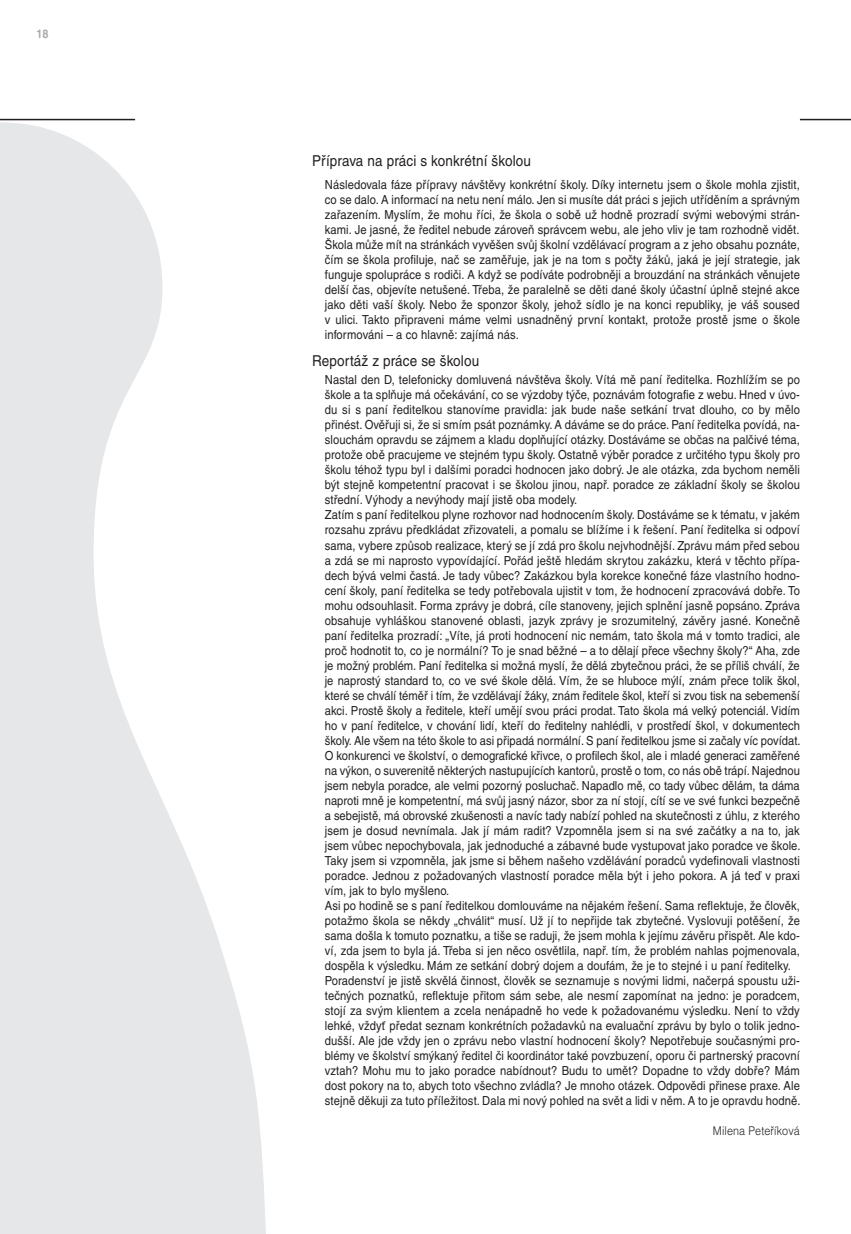
<style>
.page{position:relative;width:851px;height:1234px;background:#fff}
.page>*{position:absolute;margin:0;border:0;box-sizing:border-box;transform-origin:0 0}
.t1{font:15px "Helvetica CE";letter-spacing:.01em;color:#231f20;scale:.9 1}
.t2{font:12.45px/15px "Helvetica CE";letter-spacing:.01em;color:#231f20;text-align:justify;scale:.9 1}
.t3{font:300 12px "Helvetica CE";letter-spacing:.01em;color:#231f20;scale:.9 1}
.t4{font:700 12px "Helvetica CE";color:#a8a9ad;scale:.9 1}
</style>
<div class="page">
<svg style="left:0;top:122px;width:266px;height:1111px;fill:#e6e7e9"></svg>
<hr style="left:0;top:119px;width:135px;height:1px;background:#231f20">
<hr style="left:799px;top:119px;width:51px;height:1px;background:#231f20">
<p class="t4" style="left:36px;top:26px;width:15px">18</p>
<p class="t1" style="left:312px;top:152px;width:245px">Příprava na práci s konkrétní školou</p>
<p class="t2" style="left:325px;top:177px;width:529px">Následovala fáze přípravy návštěvy konkrétní školy. Díky internetu jsem o škole mohla zjistit, co se dalo. A informací na netu není málo. Jen si musíte dát práci s jejich utříděním a správným zařazením. Myslím, že mohu říci, že škola o sobě už hodně prozradí svými webovými strán&shy;kami. Je jasné, že ředitel nebude zároveň správcem webu, ale jeho vliv je tam rozhodně vidět.<br>Škola může mít na stránkách vyvěšen svůj školní vzdělávací program a z jeho obsahu poznáte, čím se škola profiluje, nač se zaměřuje, jak je na tom s počty žáků, jaká je její strategie, jak funguje spolupráce s rodiči. A když se podíváte podrobněji a brouzdání na stránkách věnujete delší čas, objevíte netušené. Třeba, že paralelně se děti dané školy účastní úplně stejné akce jako děti vaší školy. Nebo že sponzor školy, jehož sídlo je na konci republiky, je váš soused v ulici. Takto připraveni máme velmi usnadněný první kontakt, protože prostě jsme o škole informováni – a co hlavně: zajímá nás.</p>
<p class="t1" style="left:312px;top:352px;width:187px">Reportáž z práce se školou</p>
<p class="t2" style="left:325px;top:372px;width:530px;text-align:left">Nastal den D, telefonicky domluvená návštěva školy. Vítá mě paní ředitelka. Rozhlížím se po škole a ta splňuje má očekávání, co se výzdoby týče, poznávám fotografie z webu. Hned v úvo&shy;du si s paní ředitelkou stanovíme pravidla: jak bude naše setkání trvat dlouho, co by mělo přinést. Ověřuji si, že si smím psát poznámky. A dáváme se do práce. Paní ředitelka povídá, na&shy;slouchám opravdu se zájmem a kladu doplňující otázky. Dostáváme se občas na palčivé téma, protože obě pracujeme ve stejném typu školy. Ostatně výběr poradce z určitého typu školy pro školu téhož typu byl i dalšími poradci hodnocen jako dobrý. Je ale otázka, zda bychom neměli být stejně kompetentní pracovat i se školou jinou, např. poradce ze základní školy se školou střední. Výhody a nevýhody mají jistě oba modely.<br>Zatím s paní ředitelkou plyne rozhovor nad hodnocením školy. Dostáváme se k tématu, v jakém rozsahu zprávu předkládat zřizovateli, a pomalu se blížíme i k řešení. Paní ředitelka si odpoví sama, vybere způsob realizace, který se jí zdá pro školu nejvhodnější. Zprávu mám před sebou a zdá se mi naprosto vypovídající. Pořád ještě hledám skrytou zakázku, která v těchto přípa&shy;dech bývá velmi častá. Je tady vůbec? Zakázkou byla korekce konečné fáze vlastního hodno&shy;cení školy, paní ředitelka se tedy potřebovala ujistit v tom, že hodnocení zpracovává dobře. To mohu odsouhlasit. Forma zprávy je dobrá, cíle stanoveny, jejich splnění jasně popsáno. Zpráva obsahuje vyhláškou stanovené oblasti, jazyk zprávy je srozumitelný, závěry jasné. Konečně paní ředitelka prozradí: „Víte, já proti hodnocení nic nemám, tato škola má v tomto tradici, ale proč hodnotit to, co je normální? To je snad běžné – a to dělají přece všechny školy?“ Aha, zde je možný problém. Paní ředitelka si možná myslí, že dělá zbytečnou práci, že se příliš chválí, že je naprostý standard to, co ve své škole dělá. Vím, že se hluboce mýlí, znám přece tolik škol, které se chválí téměř i tím, že vzdělávají žáky, znám ředitele škol, kteří si zvou tisk na sebemenší akci. Prostě školy a ředitele, kteří umějí svou práci prodat. Tato škola má velký potenciál. Vidím ho v paní ředitelce, v chování lidí, kteří do ředitelny nahlédli, v prostředí škol, v dokumentech školy. Ale všem na této škole to asi připadá normální. S paní ředitelkou jsme si začaly víc povídat.<br>O konkurenci ve školství, o demografické křivce, o profilech škol, ale i mladé generaci zaměřené na výkon, o suverenitě některých nastupujících kantorů, prostě o tom, co nás obě trápí. Najednou jsem nebyla poradce, ale velmi pozorný posluchač. Napadlo mě, co tady vůbec dělám, ta dáma naproti mně je kompetentní, má svůj jasný názor, sbor za ní stojí, cítí se ve své funkci bezpečně a sebejistě, má obrovské zkušenosti a navíc tady nabízí pohled na skutečnosti z úhlu, z kterého jsem je dosud nevnímala. Jak jí mám radit? Vzpomněla jsem si na své začátky a na to, jak jsem vůbec nepochybovala, jak jednoduché a zábavné bude vystupovat jako poradce ve škole.<br>Taky jsem si vzpomněla, jak jsme si během našeho vzdělávání poradců vydefinovali vlastnosti poradce. Jednou z požadovaných vlastností poradce měla být i jeho pokora. A já teď v praxi vím, jak to bylo myšleno.<br>Asi po hodině se s paní ředitelkou domlouváme na nějakém řešení. Sama reflektuje, že člověk, potažmo škola se někdy „chválit“ musí. Už jí to nepřijde tak zbytečné. Vyslovuji potěšení, že sama došla k tomuto poznatku, a tiše se raduji, že jsem mohla k jejímu závěru přispět. Ale kdo&shy;ví, zda jsem to byla já. Třeba si jen něco osvětlila, např. tím, že problém nahlas pojmenovala, dospěla k výsledku. Mám ze setkání dobrý dojem a doufám, že je to stejné i u paní ředitelky.<br>Poradenství je jistě skvělá činnost, člověk se seznamuje s novými lidmi, načerpá spoustu uži&shy;tečných poznatků, reflektuje přitom sám sebe, ale nesmí zapomínat na jedno: je poradcem, stojí za svým klientem a zcela nenápadně ho vede k požadovanému výsledku. Není to vždy lehké, vždyť předat seznam konkrétních požadavků na evaluační zprávu by bylo o tolik jedno&shy;dušší. Ale jde vždy jen o zprávu nebo vlastní hodnocení školy? Nepotřebuje současnými pro&shy;blémy ve školství smýkaný ředitel či koordinátor také povzbuzení, oporu či partnerský pracovní vztah? Mohu mu to jako poradce nabídnout? Budu to umět? Dopadne to vždy dobře? Mám dost pokory na to, abych toto všechno zvládla? Je mnoho otázek. Odpovědi přinese praxe. Ale stejně děkuji za tuto příležitost. Dala mi nový pohled na svět a lidi v něm. A to je opravdu hodně.</p>
<p class="t3" style="left:712px;top:1123px;width:98px">Milena Peteříková</p>
</div>
